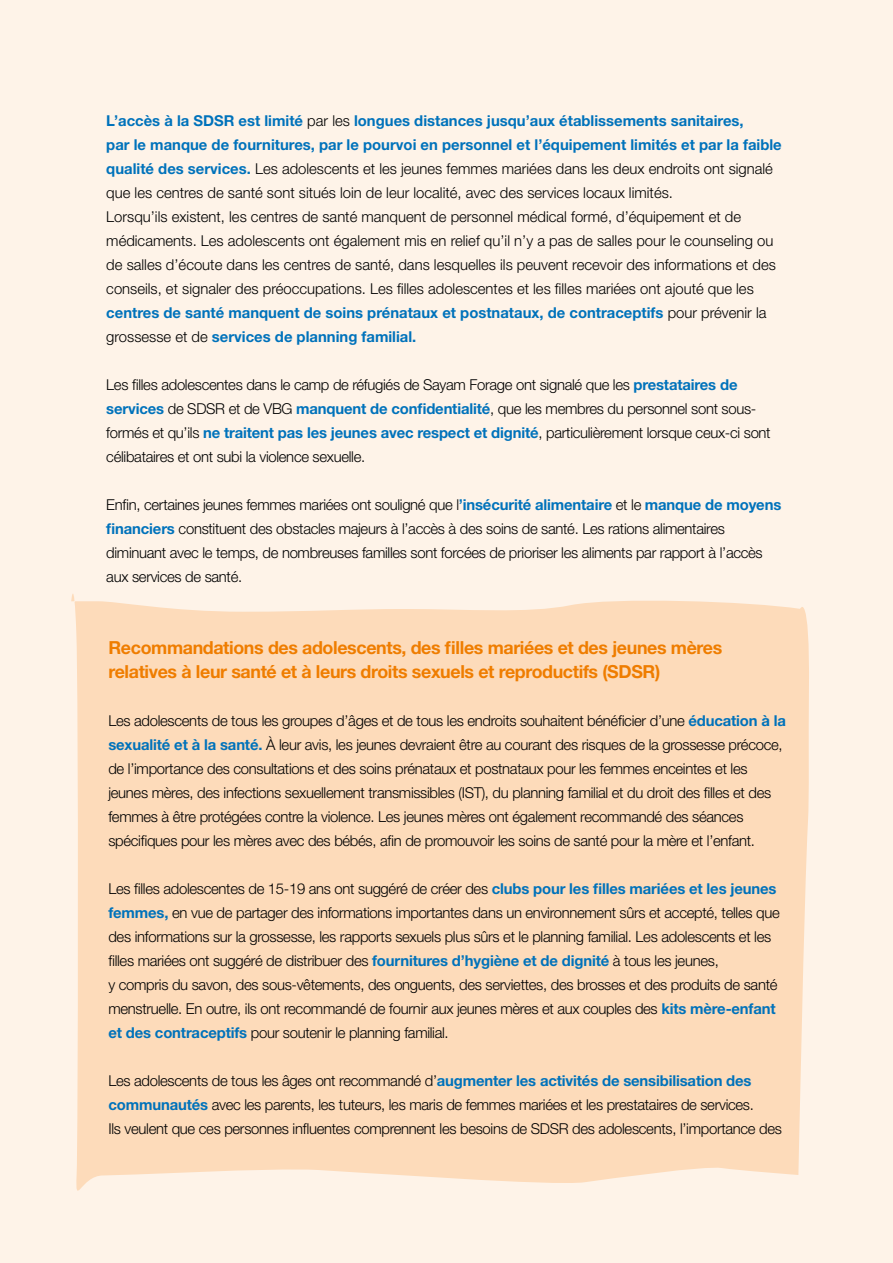
<style>
.page{position:relative;width:893px;height:1263px;background:#fef3e8}
.page>*{position:absolute;margin:0;border:0;box-sizing:border-box;transform-origin:0 0}
.t1{font:700 18px/24px "Helvetica Neue LT Std";letter-spacing:-.02em;color:#ef7d00}
.t2{font:300 15px/24px "Helvetica Neue LT Std";letter-spacing:-.02em;color:#000}
.t3{font:300 15px/24px "Helvetica Neue LT Std";color:#000}
.s1{font-weight:700;color:#0072bb}
</style>
<div class="page">
<div style="left:71px;top:594px;width:738px;height:597px;background:#fddbba"></div>
<p class="t3" style="left:106px;top:108px;width:677px"><span class="s1">L’accès à la SDSR est limité</span> par les <span class="s1">longues distances jusqu’aux établissements sanitaires,<br>par le manque de fournitures, par le pourvoi en personnel et l’équipement limités et par la faible qualité des services.</span> Les adolescents et les jeunes femmes mariées dans les deux endroits ont signalé que les centres de santé sont situés loin de leur localité, avec des services locaux limités.<br>Lorsqu’ils existent, les centres de santé manquent de personnel médical formé, d’équipement et de médicaments. Les adolescents ont également mis en relief qu’il n’y a pas de salles pour le counseling ou de salles d’écoute dans les centres de santé, dans lesquelles ils peuvent recevoir des informations et des conseils, et signaler des préoccupations. Les filles adolescentes et les filles mariées ont ajouté que les <span class="s1">centres de santé manquent de soins prénataux et postnataux, de contraceptifs</span> pour prévenir la grossesse et de <span class="s1">services de planning familial.</span></p>
<p class="t2" style="left:106px;top:372px;width:666px">Les filles adolescentes dans le camp de réfugiés de Sayam Forage ont signalé que les <span class="s1">prestataires de services</span> de SDSR et de VBG <span class="s1">manquent de confidentialité</span>, que les membres du personnel sont sous&shy;formés et qu’ils <span class="s1">ne traitent pas les jeunes avec respect et dignité</span>, particulièrement lorsque ceux-ci sont célibataires et ont subi la violence sexuelle.</p>
<p class="t2" style="left:106px;top:492px;width:676px">Enfin, certaines jeunes femmes mariées ont souligné que l<span class="s1">’insécurité alimentaire</span> et le <span class="s1">manque de moyens financiers</span> constituent des obstacles majeurs à l’accès à des soins de santé. Les rations alimentaires diminuant avec le temps, de nombreuses familles sont forcées de prioriser les aliments par rapport à l’accès aux services de santé.</p>
<p class="t1" style="left:108px;top:635px;width:615px">Recommandations des adolescents, des filles mariées et des jeunes mères relatives à leur santé et à leurs droits sexuels et reproductifs (SDSR)</p>
<p class="t2" style="left:108px;top:708px;width:679px">Les adolescents de tous les groupes d’âges et de tous les endroits souhaitent bénéficier d’une <span class="s1">éducation à la sexualité et à la santé.</span> À leur avis, les jeunes devraient être au courant des risques de la grossesse précoce, de l’importance des consultations et des soins prénataux et postnataux pour les femmes enceintes et les jeunes mères, des infections sexuellement transmissibles (IST), du planning familial et du droit des filles et des femmes à être protégées contre la violence. Les jeunes mères ont également recommandé des séances spécifiques pour les mères avec des bébés, afin de promouvoir les soins de santé pour la mère et l’enfant.</p>
<p class="t2" style="left:108px;top:876px;width:673px">Les filles adolescentes de 15-19 ans ont suggéré de créer des <span class="s1">clubs pour les filles mariées et les jeunes femmes,</span> en vue de partager des informations importantes dans un environnement sûrs et accepté, telles que des informations sur la grossesse, les rapports sexuels plus sûrs et le planning familial. Les adolescents et les filles mariées ont suggéré de distribuer des <span class="s1">fournitures d’hygiène et de dignité</span> à tous les jeunes,<br>y compris du savon, des sous-vêtements, des onguents, des serviettes, des brosses et des produits de santé menstruelle. En outre, ils ont recommandé de fournir aux jeunes mères et aux couples des <span class="s1">kits mère-enfant et des contraceptifs</span> pour soutenir le planning familial.</p>
<p class="t2" style="left:108px;top:1068px;width:675px">Les adolescents de tous les âges ont recommandé d’<span class="s1">augmenter les activités de sensibilisation des communautés</span> avec les parents, les tuteurs, les maris de femmes mariées et les prestataires de services.<br>Ils veulent que ces personnes influentes comprennent les besoins de SDSR des adolescents, l’importance des</p>
</div>
